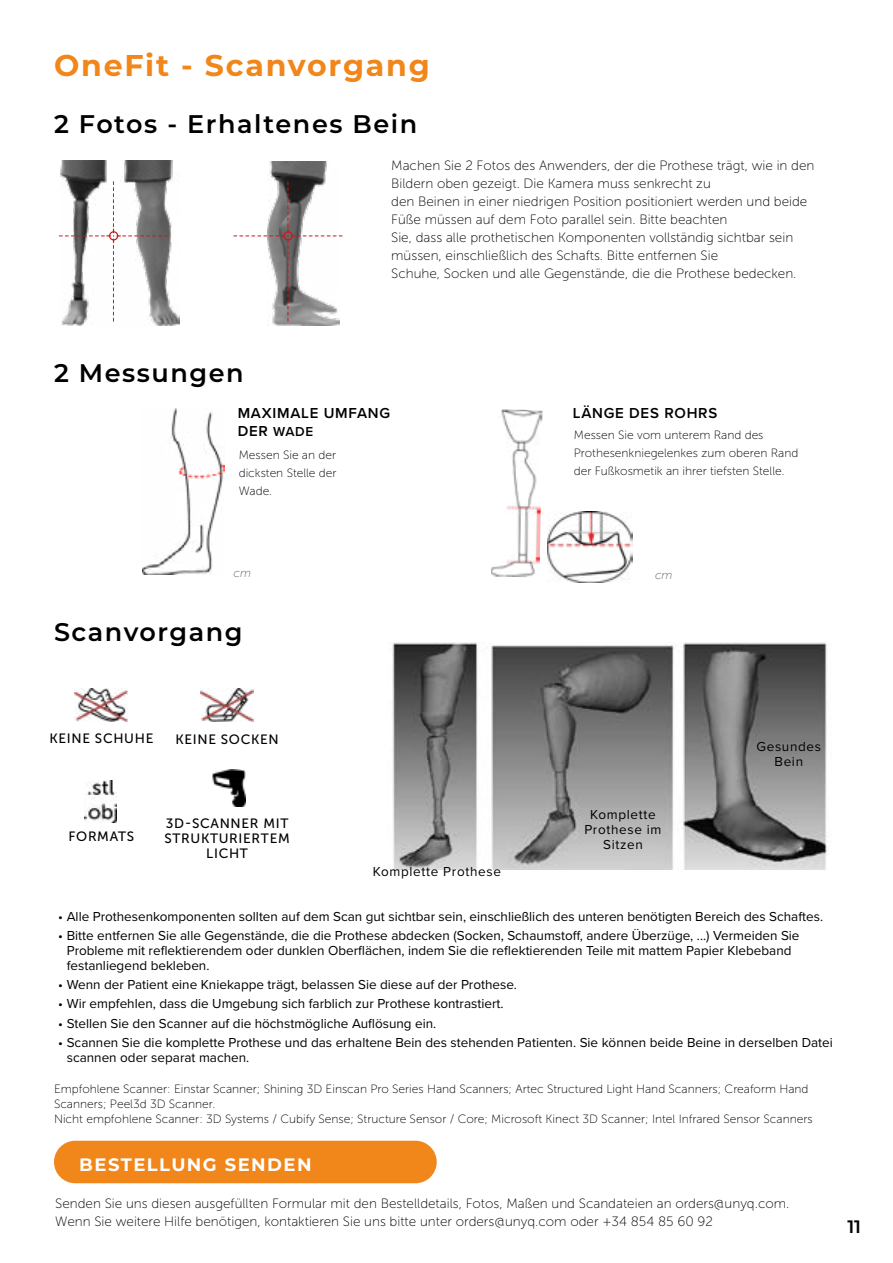
<style>
.page{position:relative;width:893px;height:1263px;background:#fff}
.page>*{position:absolute;margin:0;border:0;box-sizing:border-box;transform-origin:0 0}
.t1{font:700 30px "Montserrat";letter-spacing:.06em;color:#f1861a}
.t2{font:600 25.5px "Montserrat";letter-spacing:.06em;color:#000}
.t3{font:700 18px "Montserrat";letter-spacing:.08em;color:#fff}
.t4{font:600 18px "Montserrat";color:#000}
.t5{font:600 15px "Proxima Nova";letter-spacing:.05em;color:#000}
.t6{font:13.5px/15px "Proxima Nova";color:#000}
.t7{font:13.5px/18px "Museo Sans 100";color:#000}
.t8{font:13.5px/15px "Museo Sans 500";letter-spacing:.05em;color:#000;text-align:center}
.t9{font:13.5px/15px "Proxima Nova";letter-spacing:.05em;color:#000;text-align:center}
.t10{font:600 13.5px "Proxima Nova";color:#000}
.t11{font:12px/18px "Museo Sans 100";color:#000}
.t12{font:italic 12px "Museo Sans 100";color:#646363}
.s1{font-size:15px}
</style>
<div class="page">
<img style="left:61px;top:161px;width:119px;height:165px">
<svg style="left:59px;top:182px;width:109px;height:139px"></svg>
<img style="left:269px;top:161px;width:71px;height:165px">
<svg style="left:234px;top:182px;width:108px;height:139px"></svg>
<img style="left:143px;top:409px;width:81px;height:166px">
<img style="left:491px;top:409px;width:51px;height:168px">
<img style="left:75px;top:688px;width:53px;height:34px">
<img style="left:201px;top:688px;width:53px;height:33px">
<img style="left:85px;top:780px;width:32px;height:42px">
<img style="left:212px;top:769px;width:33px;height:37px">
<img style="left:392px;top:642px;width:436px;height:228px">
<div style="left:54px;top:1141px;width:383px;height:42px;background:#f1861a;border-radius:21px"></div>
<img style="left:547px;top:512px;width:85px;height:71px">
<h1 class="t1" style="left:54px;top:43px;width:377px">OneFit - Scanvorgang</h1>
<h2 class="t2" style="left:54px;top:106px;width:365px">2 Fotos - Erhaltenes Bein</h2>
<h2 class="t2" style="left:54px;top:355px;width:191px">2 Messungen</h2>
<p class="t7" style="left:391px;top:156px;width:425px">Machen Sie 2 Fotos des Anwenders, der die Prothese trägt, wie in den Bildern oben gezeigt. Die Kamera muss senkrecht zu<br>den Beinen in einer niedrigen Position positioniert werden und beide Füße müssen auf dem Foto parallel sein. Bitte beachten<br>Sie, dass alle prothetischen Komponenten vollständig sichtbar sein müssen, einschließlich des Schafts. Bitte entfernen Sie<br>Schuhe, Socken und alle Gegenstände, die die Prothese bedecken.</p>
<p class="t5" style="left:238px;top:402px;width:154px">MAXIMALE UMFANG</p>
<p class="t10" style="left:238px;top:421px;width:77px"><span class="s1">DER</span> WADE</p>
<p class="t11" style="left:239px;top:446px;width:99px;text-align:justify">Messen Sie an der dicksten Stelle der Wade.</p>
<p class="t5" style="left:573px;top:402px;width:146px">LÄNGE DES ROHRS</p>
<p class="t11" style="left:574px;top:426px;width:226px">Messen Sie vom unterem Rand des<br>Prothesenkniegelenkes zum oberen Rand der Fußkosmetik an ihrer tiefsten Stelle.</p>
<p class="t12" style="left:233px;top:566px;width:19px">cm</p>
<p class="t12" style="left:655px;top:568px;width:19px">cm</p>
<h2 class="t2" style="left:54px;top:614px;width:190px">Scanvorgang</h2>
<p class="t8" style="left:49px;top:731px;width:106px">KEINE SCHUHE</p>
<p class="t8" style="left:175px;top:732px;width:105px">KEINE SOCKEN</p>
<p class="t9" style="left:756px;top:738px;width:66px">Gesundes<br>Bein</p>
<p class="t8" style="left:69px;top:829px;width:67px">FORMATS</p>
<p class="t8" style="left:164px;top:816px;width:127px">3D-SCANNER MIT<br>STRUKTURIERTEM<br>LICHT</p>
<p class="t9" style="left:373px;top:863px;width:130px">Komplette Prothese</p>
<p class="t9" style="left:584px;top:806px;width:79px">Komplette<br>Prothese im<br>Sitzen</p>
<p class="t6" style="left:58px;top:908px;width:766px">• Alle Prothesenkomponenten sollten auf dem Scan gut sichtbar sein, einschließlich des unteren benötigten Bereich des Schaftes.</p>
<p class="t6" style="left:67px;top:927px;width:734px;text-indent:-9px">• Bitte entfernen Sie alle Gegenstände, die die Prothese abdecken (Socken, Schaumstoff, andere Überzüge, ...) Vermeiden Sie<br>Probleme mit reflektierendem oder dunklen Oberflächen, indem Sie die reflektierenden Teile mit mattem Papier Klebeband festanliegend bekleben.</p>
<p class="t6" style="left:58px;top:976px;width:460px">• Wenn der Patient eine Kniekappe trägt, belassen Sie diese auf der Prothese.</p>
<p class="t6" style="left:58px;top:996px;width:447px">• Wir empfehlen, dass die Umgebung sich farblich zur Prothese kontrastiert.</p>
<p class="t6" style="left:58px;top:1015px;width:380px">• Stellen Sie den Scanner auf die höchstmögliche Auflösung ein.</p>
<p class="t6" style="left:67px;top:1034px;width:768px;text-indent:-9px">• Scannen Sie die komplette Prothese und das erhaltene Bein des stehenden Patienten. Sie können beide Beine in derselben Datei scannen oder separat machen.</p>
<p class="t11" style="left:54px;top:1082px;width:760px;line-height:15px">Empfohlene Scanner: Einstar Scanner; Shining 3D Einscan Pro Series Hand Scanners; Artec Structured Light Hand Scanners; Creaform Hand<br>Scanners; Peel3d 3D Scanner.<br>Nicht empfohlene Scanner: 3D Systems / Cubify Sense; Structure Sensor / Core; Microsoft Kinect 3D Scanner; Intel Infrared Sensor Scanners</p>
<h3 class="t3" style="left:79px;top:1151px;width:234px">BESTELLUNG SENDEN</h3>
<p class="t7" style="left:55px;top:1194px;width:736px">Senden Sie uns diesen ausgefüllten Formular mit den Bestelldetails, Fotos, Maßen und Scandateien an orders@unyq.com.<br>Wenn Sie weitere Hilfe benötigen, kontaktieren Sie uns bitte unter orders@unyq.com oder +34 854 85 60 92</p>
<h3 class="t4" style="left:847px;top:1213px;width:15px">11</h3>
</div>
